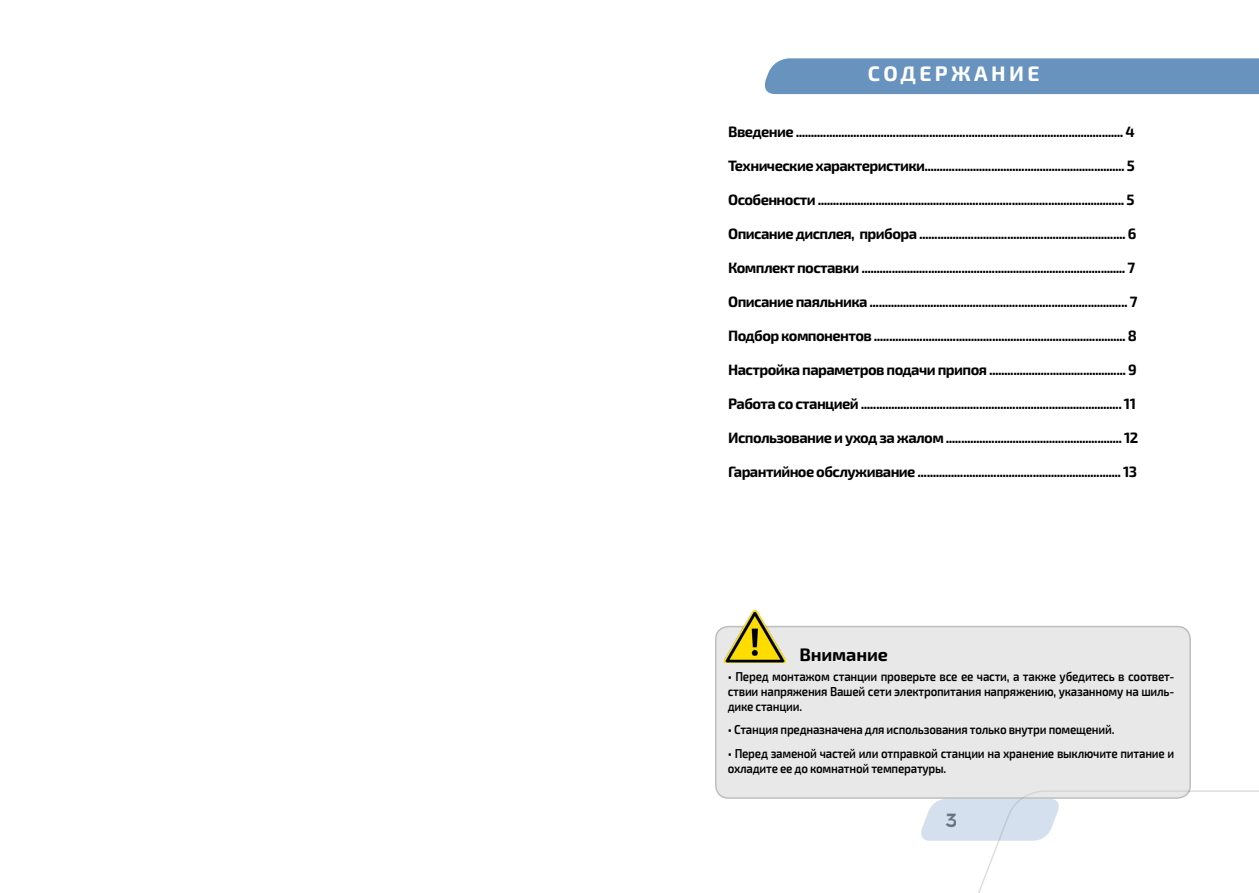
<style>
.page{position:relative;width:1259px;height:893px;background:#fff}
.page>*{position:absolute;margin:0;border:0;box-sizing:border-box;transform-origin:0 0}
.t1{font:700 21px "Exo 2.0";letter-spacing:.16em;color:#fff}
.t2{font:700 19.5px "Acrom";color:#000}
.t3{font:700 18px "Exo 2.0";letter-spacing:-.01em;color:#000}
.t4{font:700 15px "Exo 2.0";letter-spacing:-.04em;color:#000}
.t5{font:600 12.9px/15px "Exo 2.0";letter-spacing:-.02em;color:#000;text-align:justify;scale:.89 1}
</style>
<div class="page">
<svg style="left:921px;top:790px;width:338px;height:103px"></svg>
<div style="left:765px;top:58px;width:494px;height:36px;background:#6893bf"></div>
<div style="left:716px;top:627px;width:474px;height:171px;background:#e8e8e8;border-radius:13px"></div>
<div style="left:715px;top:626px;width:476px;height:173px;border:2px solid #747474;border-radius:13px"></div>
<img style="left:724px;top:610px;width:61px;height:52px">
<h1 class="t1" style="left:868px;top:61px;width:173px">СОДЕРЖАНИЕ</h1>
<p class="t4" style="left:728px;top:123px;width:408px">Введение ............................................................................................................ 4</p>
<p class="t4" style="left:728px;top:157px;width:408px">Технические характеристики.................................................................. 5</p>
<p class="t4" style="left:728px;top:191px;width:408px">Особенности ..................................................................................................... 5</p>
<p class="t4" style="left:728px;top:225px;width:410px">Описание дисплея, прибора .................................................................... 6</p>
<p class="t4" style="left:728px;top:259px;width:408px">Комплект поставки ....................................................................................... 7</p>
<p class="t4" style="left:728px;top:293px;width:411px">Описание паяльника ..................................................................................... 7</p>
<p class="t4" style="left:728px;top:327px;width:410px">Подбор компонентов ................................................................................... 8</p>
<p class="t4" style="left:728px;top:361px;width:410px">Настройка параметров подачи припоя ............................................. 9</p>
<p class="t4" style="left:728px;top:395px;width:409px">Работа со станцией ...................................................................................... 11</p>
<p class="t4" style="left:728px;top:429px;width:412px">Использование и уход за жалом .......................................................... 12</p>
<p class="t4" style="left:728px;top:463px;width:410px">Гарантийное обслуживание ................................................................... 13</p>
<p class="t3" style="left:799px;top:644px;width:90px">Внимание</p>
<p class="t5" style="left:728px;top:669px;width:503px">• Перед монтажом станции проверьте все ее части, а также убедитесь в соответ&shy;ствии напряжения Вашей сети электропитания напряжению, указанному на шиль&shy;дике станции.</p>
<p class="t5" style="left:728px;top:722px;width:436px">• Станция предназначена для использования только внутри помещений.</p>
<p class="t5" style="left:728px;top:746px;width:503px">• Перед заменой частей или отправкой станции на хранение выключите питание и охладите ее до комнатной температуры.</p>
<h2 class="t2" style="left:944px;top:807px;width:14px">3</h2>
</div>
